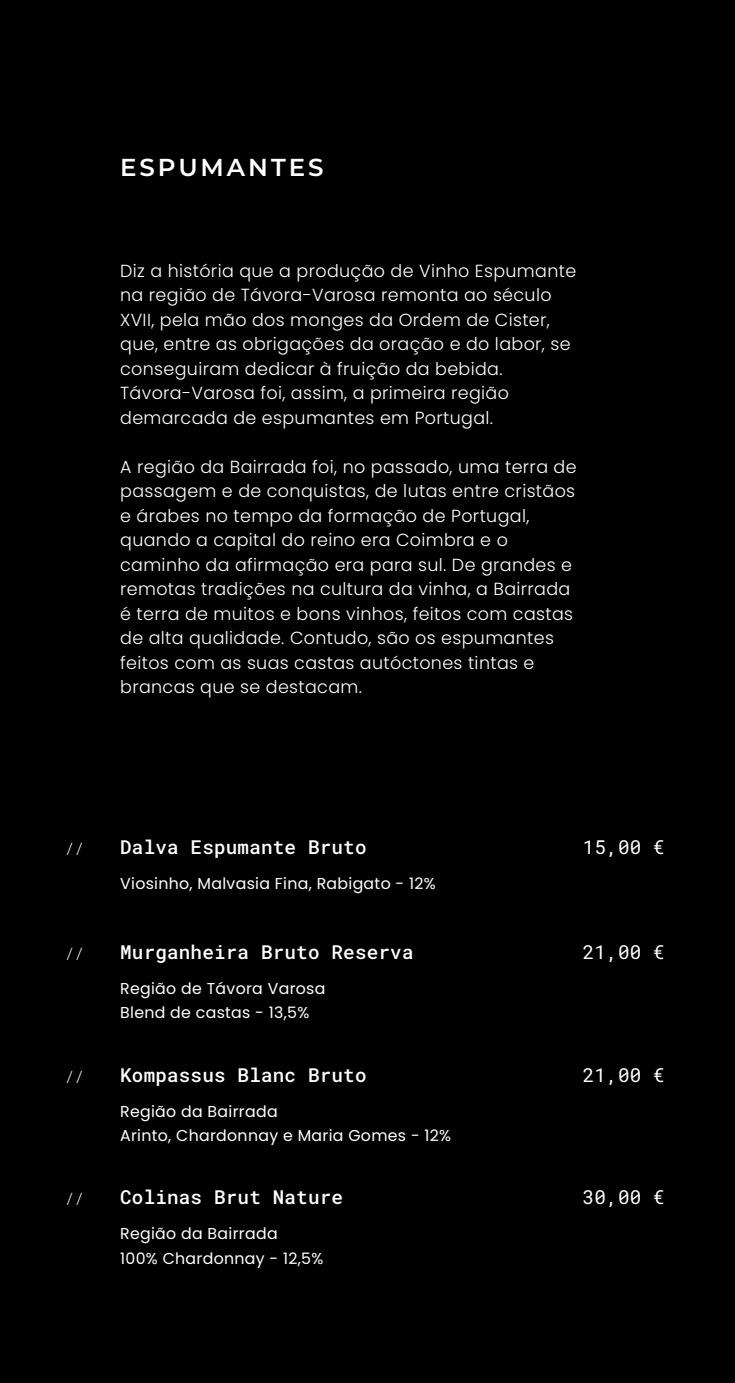
<style>
.page{position:relative;width:735px;height:1383px;background:#fff}
.page>*{position:absolute;margin:0;border:0;box-sizing:border-box;transform-origin:0 0}
.t1{font:100 24.5px "Montserrat";letter-spacing:.12em;color:#fff}
.t2{font:19.25px "Roboto Mono";letter-spacing:.01em;color:#fff}
.t3{font:300 17.5px/24.5px "Poppins";letter-spacing:.02em;color:#fff}
.t4{font:15.75px/24.5px "Poppins";letter-spacing:.02em;color:#fff}
.t5{font:15.75px "Roboto Mono";color:#fff}
</style>
<div class="page">
<div style="left:0;top:0;width:735px;height:1382px;background:#000"></div>
<h1 class="t1" style="left:120px;top:151px;width:205px">ESPUMANTES</h1>
<p class="t3" style="left:120px;top:258px;width:458px">Diz a história que a produção de Vinho Espumante na região de Távora-Varosa remonta ao século XVII, pela mão dos monges da Ordem de Cister, que, entre as obrigações da oração e do labor, se conseguiram dedicar à fruição da bebida.<br>Távora-Varosa foi, assim, a primeira região demarcada de espumantes em Portugal.</p>
<p class="t3" style="left:120px;top:454px;width:458px">A região da Bairrada foi, no passado, uma terra de passagem e de conquistas, de lutas entre cristãos e árabes no tempo da formação de Portugal, quando a capital do reino era Coimbra e o caminho da afirmação era para sul. De grandes e remotas tradições na cultura da vinha, a Bairrada é terra de muitos e bons vinhos, feitos com castas de alta qualidade. Contudo, são os espumantes feitos com as suas castas autóctones tintas e brancas que se destacam.</p>
<p class="t5" style="left:65px;top:837px;width:21px">//</p>
<p class="t2" style="left:120px;top:833px;width:248px">Dalva Espumante Bruto</p>
<p class="t2" style="left:583px;top:833px;width:84px">15,00 €</p>
<p class="t4" style="left:120px;top:871px;width:317px">Viosinho, Malvasia Fina, Rabigato - 12%</p>
<p class="t5" style="left:65px;top:942px;width:21px">//</p>
<p class="t2" style="left:120px;top:938px;width:295px">Murganheira Bruto Reserva</p>
<p class="t2" style="left:583px;top:938px;width:84px">21,00 €</p>
<p class="t4" style="left:120px;top:976px;width:207px">Região de Távora Varosa<br>Blend de castas - 13,5%</p>
<p class="t5" style="left:65px;top:1064px;width:21px">//</p>
<p class="t2" style="left:120px;top:1061px;width:248px">Kompassus Blanc Bruto</p>
<p class="t2" style="left:583px;top:1061px;width:84px">21,00 €</p>
<p class="t4" style="left:120px;top:1098px;width:333px">Região da Bairrada<br>Arinto, Chardonnay e Maria Gomes - 12%</p>
<p class="t5" style="left:65px;top:1187px;width:21px">//</p>
<p class="t2" style="left:120px;top:1183px;width:224px">Colinas Brut Nature</p>
<p class="t2" style="left:583px;top:1183px;width:84px">30,00 €</p>
<p class="t4" style="left:120px;top:1221px;width:205px">Região da Bairrada<br>100% Chardonnay - 12,5%</p>
</div>
